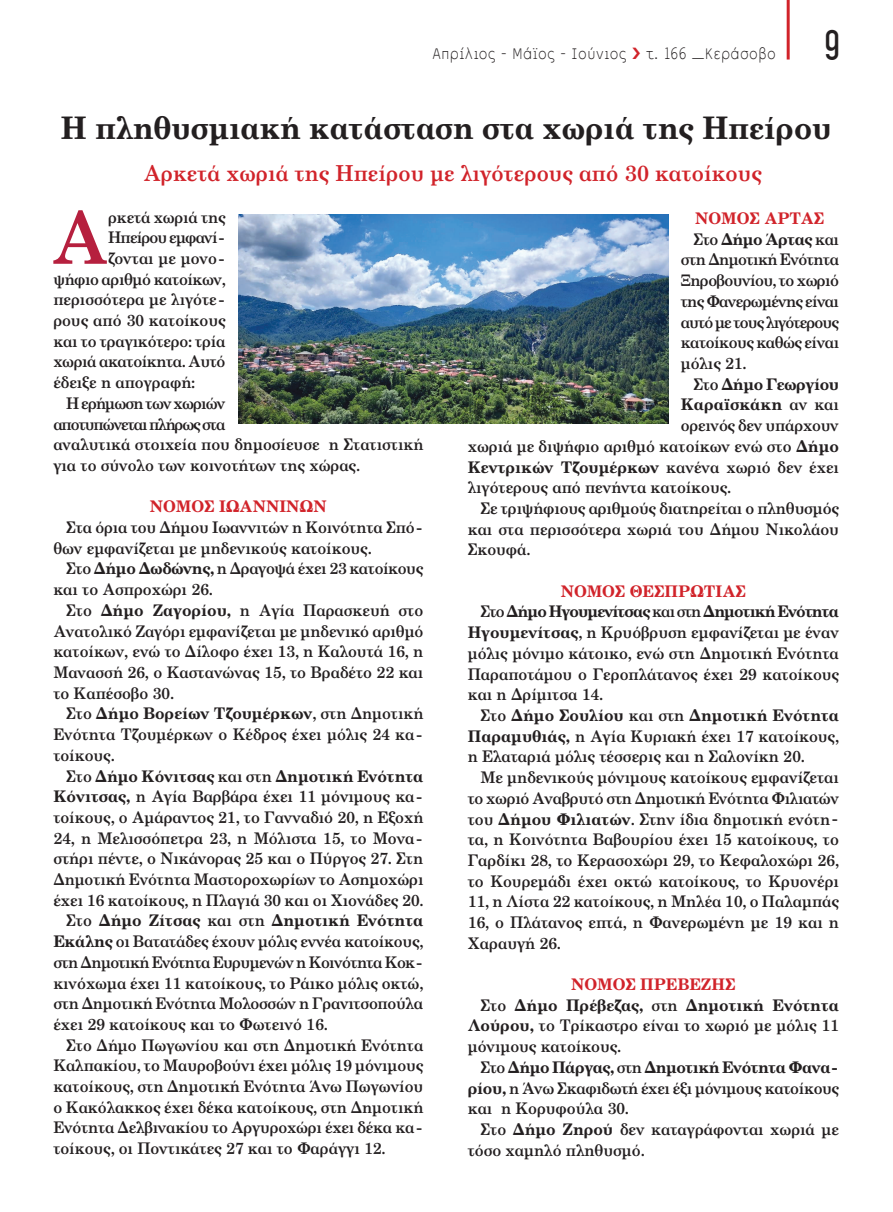
<style>
.page{position:relative;width:893px;height:1212px;background:#fff}
.page>*{position:absolute;margin:0;border:0;box-sizing:border-box;transform-origin:0 0}
.t1{font:500 73.65px "PF Century";color:#b6203e}
.t2{font:condensed 42px "CF Din";color:#231f20}
.t3{font:700 31.2px "PF Century";letter-spacing:-.005em;color:#231f20;scale:.95 1}
.t4{font:500 22.05px "PF Century";letter-spacing:.005em;color:#d1232a}
.t5{font:16.5px "CF Sans";letter-spacing:.02em;color:#231f20}
.t6{font:500 16.05px/20.7px "PF Century";letter-spacing:-.005em;color:#231f20;text-align:justify}
.t7{font:700 16.05px "PF Century";letter-spacing:-.005em;color:#231f20}
.t8{font:500 16.05px/20.7px "PF Century";letter-spacing:-.025em;color:#231f20}
.t9{font:700 16.05px "PF Century";letter-spacing:-.005em;color:#d1232a}
.t10{font:700 16.05px "PF Century";letter-spacing:-.03em;color:#231f20}
.t11{font:500 16.05px "PF Century";letter-spacing:-.04em;color:#231f20}
.t12{font:700 16.05px "PF Century";letter-spacing:-.055em;color:#231f20}
.t13{font:500 16.05px "PF Century";letter-spacing:-.035em;color:#231f20}
.t14{font:500 16.05px "PF Century";letter-spacing:-.05em;color:#231f20}
.t15{font:500 16.05px "PF Century";letter-spacing:-.065em;color:#231f20}
.t16{font:500 16.05px "PF Century";letter-spacing:-.055em;color:#231f20}
.t17{font:500 16.05px "PF Century";letter-spacing:-.045em;color:#231f20}
.t18{font:500 16.05px "PF Century";letter-spacing:-.03em;color:#231f20}
.t19{font:700 16.05px "PF Century";letter-spacing:-.025em;color:#231f20}
.s1{font-weight:700}
.s2{font-weight:500}
</style>
<div class="page">
<hr style="left:787px;top:0;width:3px;height:60px;background:#d1232a">
<img style="left:238px;top:214px;width:430px;height:209px">
<p class="t5" style="left:432px;top:45px;width:345px">Απρίλιος - Μάϊος - Ιούνιος τ. 166 _Κεράσοβο</p>
<h2 class="t2" style="left:824px;top:22px;width:17px">9</h2>
<h3 class="t3" style="left:61px;top:108px;width:813px">Η πληθυσμιακή κατάσταση στα χωριά της Ηπείρου</h3>
<h3 class="t4" style="left:143px;top:159px;width:620px">Αρκετά χωριά της Ηπείρου με λιγότερους από 30 κατοίκους</h3>
<h1 class="t1" style="left:51px;top:191px;width:59px">Α</h1>
<p class="t6" style="left:108px;top:206px;width:119px">ρκετά χωριά της</p>
<p class="t14" style="left:108px;top:227px;width:119px">Ηπείρου εμφανί-</p>
<p class="t6" style="left:108px;top:248px;width:119px">ζονται με μονο-</p>
<p class="t8" style="left:53px;top:268px;width:174px">ψήφιο αριθμό κατοίκων,</p>
<p class="t6" style="left:53px;top:289px;width:174px">περισσότερα με λιγότε-</p>
<p class="t6" style="left:53px;top:310px;width:174px">ρους από 30 κατοίκους</p>
<p class="t6" style="left:53px;top:330px;width:174px">και το τραγικότερο: τρία</p>
<p class="t8" style="left:53px;top:351px;width:174px">χωριά ακατοίκητα. Αυτό</p>
<p class="t6" style="left:53px;top:372px;width:143px">έδειξε η απογραφή:</p>
<p class="t14" style="left:66px;top:393px;width:161px">Η ερήμωση των χωριών</p>
<p class="t15" style="left:53px;top:414px;width:174px">αποτυπώνεται πλήρως στα</p>
<p class="t6" style="left:53px;top:434px;width:371px">αναλυτικά στοιχεία που δημοσίευσε η Στατιστική</p>
<p class="t6" style="left:53px;top:455px;width:308px">για το σύνολο των κοινοτήτων της χώρας.</p>
<p class="t9" style="left:150px;top:496px;width:178px">ΝΟΜΟΣ ΙΩΑΝΝΙΝΩΝ</p>
<p class="t6" style="left:53px;top:517px;width:371px;text-indent:13px">Στα όρια του Δήμου Ιωαννιτών η Κοινότητα Σπό&shy;θων εμφανίζεται με μηδενικούς κατοίκους.</p>
<p class="t8" style="left:53px;top:558px;width:371px;text-indent:13px">Στο <span class="s1">Δήμο Δωδώνης,</span> η Δραγοψά έχει 23 κατοίκους και το Ασπροχώρι 26.</p>
<p class="t6" style="left:53px;top:599px;width:372px;text-indent:13px">Στο <span class="s1">Δήμο Ζαγορίου,</span> η Αγία Παρασκευή στο Ανατολικό Ζαγόρι εμφανίζεται με μηδενικό αριθμό κατοίκων, ενώ το Δίλοφο έχει 13, η Καλουτά 16, η Μανασσή 26, ο Καστανώνας 15, το Βραδέτο 22 και το Καπέσοβο 30.</p>
<p class="t6" style="left:53px;top:703px;width:371px;text-indent:13px">Στο <span class="s1">Δήμο Βορείων Τζουμέρκων</span>, στη Δημοτική Ενότητα Τζουμέρκων ο Κέδρος έχει μόλις 24 κα&shy;τοίκους.</p>
<p class="t7" style="left:66px;top:766px;width:359px"><span class="s2">Στο</span> Δήμο Κόνιτσας <span class="s2">και στη</span> Δημοτική Ενότητα</p>
<p class="t6" style="left:53px;top:786px;width:371px"><span class="s1">Κόνιτσας,</span> η Αγία Βαρβάρα έχει 11 μόνιμους κα-</p>
<p class="t6" style="left:53px;top:806px;width:371px">τοίκους, ο Αμάραντος 21, το Γανναδιό 20, η Εξοχή</p>
<p class="t6" style="left:53px;top:827px;width:371px">24, η Μελισσόπετρα 23, η Μόλιστα 15, το Μονα-</p>
<p class="t6" style="left:53px;top:848px;width:371px">στήρι πέντε, ο Νικάνορας 25 και ο Πύργος 27. Στη</p>
<p class="t6" style="left:53px;top:869px;width:372px">Δημοτική Ενότητα Μαστοροχωρίων το Ασημοχώρι</p>
<p class="t6" style="left:53px;top:889px;width:371px">έχει 16 κατοίκους, η Πλαγιά 30 και οι Χιονάδες 20.</p>
<p class="t7" style="left:66px;top:910px;width:359px"><span class="s2">Στο</span> Δήμο Ζίτσας <span class="s2">και στη</span> Δημοτική Ενότητα</p>
<p class="t6" style="left:53px;top:931px;width:371px"><span class="s1">Εκάλης</span> οι Βατατάδες έχουν μόλις εννέα κατοίκους,</p>
<p class="t11" style="left:53px;top:952px;width:371px">στη Δημοτική Ενότητα Ευρυμενών η Κοινότητα Κοκ-</p>
<p class="t6" style="left:53px;top:972px;width:371px">κινόχωμα έχει 11 κατοίκους, το Ράικο μόλις οκτώ,</p>
<p class="t6" style="left:53px;top:993px;width:371px">στη Δημοτική Ενότητα Μολοσσών η Γρανιτσοπούλα</p>
<p class="t6" style="left:53px;top:1013px;width:276px">έχει 29 κατοίκους και το Φωτεινό 16.</p>
<p class="t6" style="left:66px;top:1034px;width:359px">Στο Δήμο Πωγωνίου και στη Δημοτική Ενότητα</p>
<p class="t6" style="left:53px;top:1055px;width:371px">Καλπακίου, το Μαυροβούνι έχει μόλις 19 μόνιμους</p>
<p class="t6" style="left:53px;top:1076px;width:371px">κατοίκους, στη Δημοτική Ενότητα Άνω Πωγωνίου</p>
<p class="t6" style="left:53px;top:1096px;width:371px">ο Κακόλακκος έχει δέκα κατοίκους, στη Δημοτική</p>
<p class="t6" style="left:53px;top:1117px;width:371px">Ενότητα Δελβινακίου το Αργυροχώρι έχει δέκα κα-</p>
<p class="t6" style="left:53px;top:1138px;width:333px">τοίκους, οι Ποντικάτες 27 και το Φαράγγι 12.</p>
<p class="t9" style="left:695px;top:208px;width:131px">ΝΟΜΟΣ ΑΡΤΑΣ</p>
<p class="t10" style="left:693px;top:229px;width:147px"><span class="s2">Στο</span> Δήμο Άρτας <span class="s2">και</span></p>
<p class="t13" style="left:681px;top:250px;width:160px">στη Δημοτική Ενότητα</p>
<p class="t13" style="left:681px;top:270px;width:160px">Ξηροβουνίου, το χωριό</p>
<p class="t17" style="left:681px;top:291px;width:160px">της Φανερωμένης είναι</p>
<p class="t16" style="left:681px;top:312px;width:160px">αυτό με τους λιγότερους</p>
<p class="t18" style="left:681px;top:332px;width:160px">κατοίκους καθώς είναι</p>
<p class="t6" style="left:681px;top:353px;width:67px">μόλις 21.</p>
<p class="t19" style="left:693px;top:374px;width:147px"><span class="s2">Στο</span> Δήμο Γεωργίου</p>
<p class="t7" style="left:681px;top:394px;width:160px">Καραϊσκάκη <span class="s2">αν και</span></p>
<p class="t6" style="left:681px;top:415px;width:160px">ορεινός δεν υπάρχουν</p>
<p class="t6" style="left:468px;top:435px;width:373px">χωριά με διψήφιο αριθμό κατοίκων ενώ στο <span class="s1">Δήμο</span></p>
<p class="t7" style="left:468px;top:457px;width:373px">Κεντρικών Τζουμέρκων <span class="s2">κανένα χωριό δεν έχει</span></p>
<p class="t6" style="left:468px;top:477px;width:265px">λιγότερους από πενήντα κατοίκους.</p>
<p class="t6" style="left:480px;top:497px;width:360px">Σε τριψήφιους αριθμούς διατηρείται ο πληθυσμός</p>
<p class="t6" style="left:468px;top:518px;width:373px">και στα περισσότερα χωριά του Δήμου Νικολάου</p>
<p class="t6" style="left:468px;top:539px;width:64px">Σκουφά.</p>
<p class="t9" style="left:561px;top:581px;width:187px">ΝΟΜΟΣ ΘΕΣΠΡΩΤΙΑΣ</p>
<p class="t12" style="left:480px;top:601px;width:360px"><span class="s2">Στο</span> Δήμο Ηγουμενίτσας <span class="s2">και στη</span> Δημοτική Ενότητα</p>
<p class="t6" style="left:468px;top:622px;width:373px"><span class="s1">Ηγουμενίτσας</span>, η Κρυόβρυση εμφανίζεται με έναν</p>
<p class="t6" style="left:468px;top:642px;width:373px">μόλις μόνιμο κάτοικο, ενώ στη Δημοτική Ενότητα</p>
<p class="t6" style="left:468px;top:663px;width:373px">Παραποτάμου ο Γεροπλάτανος έχει 29 κατοίκους</p>
<p class="t6" style="left:468px;top:684px;width:137px">και η Δρίμιτσα 14.</p>
<p class="t7" style="left:480px;top:705px;width:360px"><span class="s2">Στο</span> Δήμο Σουλίου <span class="s2">και στη</span> Δημοτική Ενότητα</p>
<p class="t6" style="left:468px;top:725px;width:373px"><span class="s1">Παραμυθιάς,</span> η Αγία Κυριακή έχει 17 κατοίκους,</p>
<p class="t6" style="left:468px;top:746px;width:338px">η Ελαταριά μόλις τέσσερις και η Σαλονίκη 20.</p>
<p class="t6" style="left:480px;top:767px;width:360px">Με μηδενικούς μόνιμους κατοίκους εμφανίζεται</p>
<p class="t6" style="left:468px;top:787px;width:373px">το χωριό Αναβρυτό στη Δημοτική Ενότητα Φιλιατών</p>
<p class="t6" style="left:468px;top:808px;width:373px">του <span class="s1">Δήμου Φιλιατών</span>. Στην ίδια δημοτική ενότη-</p>
<p class="t6" style="left:468px;top:829px;width:373px">τα, η Κοινότητα Βαβουρίου έχει 15 κατοίκους, το</p>
<p class="t6" style="left:468px;top:849px;width:373px">Γαρδίκι 28, το Κερασοχώρι 29, το Κεφαλοχώρι 26,</p>
<p class="t6" style="left:468px;top:870px;width:373px">το Κουρεμάδι έχει οκτώ κατοίκους, το Κρυονέρι</p>
<p class="t6" style="left:468px;top:891px;width:373px">11, η Λίστα 22 κατοίκους, η Μηλέα 10, ο Παλαμπάς</p>
<p class="t6" style="left:468px;top:911px;width:373px">16, ο Πλάτανος επτά, η Φανερωμένη με 19 και η</p>
<p class="t6" style="left:468px;top:932px;width:94px">Χαραυγή 26.</p>
<p class="t9" style="left:571px;top:974px;width:166px">ΝΟΜΟΣ ΠΡΕΒΕΖΗΣ</p>
<p class="t7" style="left:480px;top:995px;width:360px"><span class="s2">Στο</span> Δήμο Πρέβεζας, <span class="s2">στη</span> Δημοτική Ενότητα</p>
<p class="t6" style="left:468px;top:1015px;width:373px"><span class="s1">Λούρου,</span> το Τρίκαστρο είναι το χωριό με μόλις 11</p>
<p class="t6" style="left:468px;top:1036px;width:155px">μόνιμους κατοίκους.</p>
<p class="t10" style="left:480px;top:1057px;width:360px"><span class="s2">Στο</span> Δήμο Πάργας, <span class="s2">στη</span> Δημοτική Ενότητα Φανα-</p>
<p class="t6" style="left:468px;top:1077px;width:373px"><span class="s1">ρίου,</span> η Άνω Σκαφιδωτή έχει έξι μόνιμους κατοίκους</p>
<p class="t6" style="left:468px;top:1098px;width:162px">και η Κορυφούλα 30.</p>
<p class="t6" style="left:480px;top:1118px;width:360px">Στο <span class="s1">Δήμο Ζηρού</span> δεν καταγράφονται χωριά με</p>
<p class="t6" style="left:468px;top:1139px;width:178px">τόσο χαμηλό πληθυσμό.</p>
</div>
